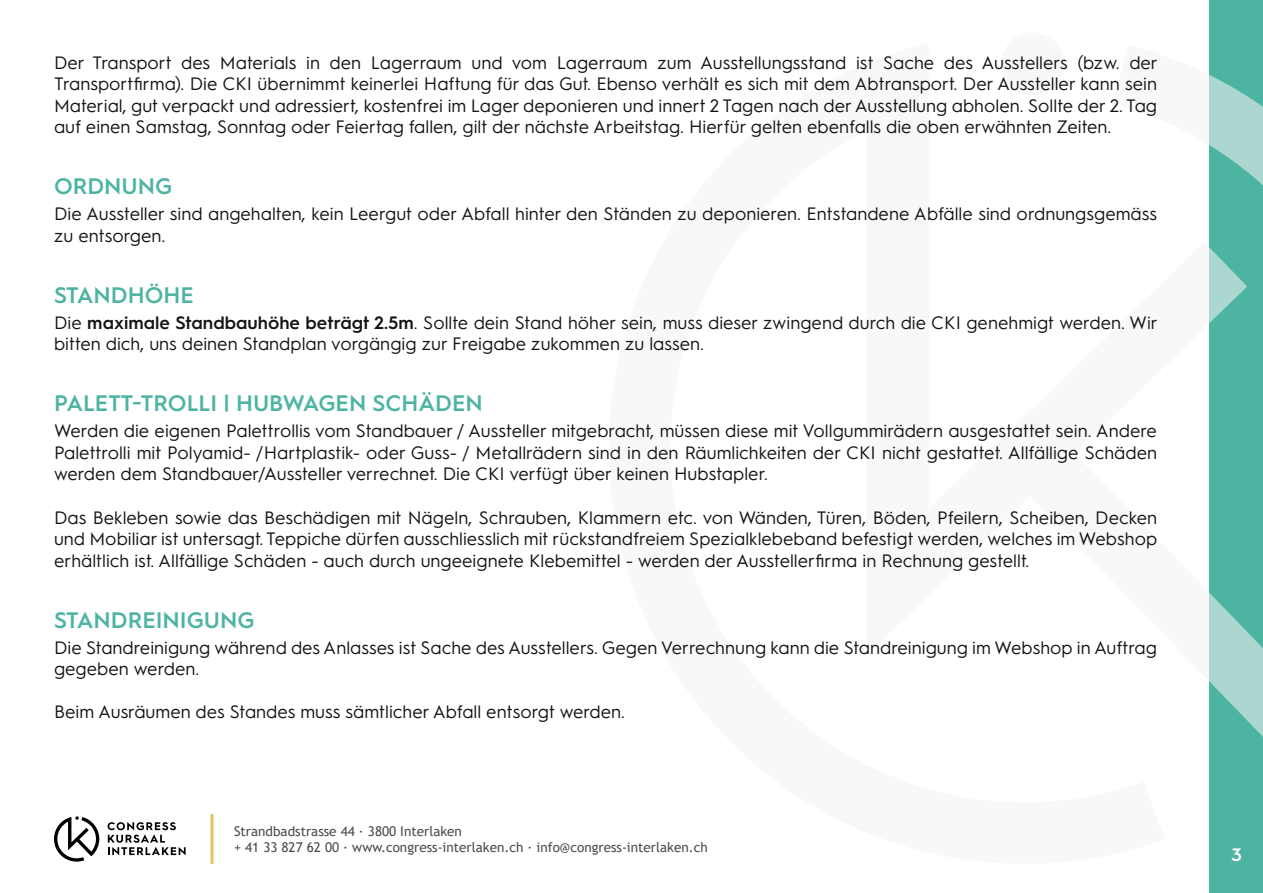
<style>
.page{position:relative;width:1263px;height:893px;background:#fff}
.page>*{position:absolute;margin:0;border:0;box-sizing:border-box;transform-origin:0 0}
.Titel{font:600 22.5px "Hurme Geometric Sans 1";color:#4eb4a2}
.FT{font:18px/21.6px "Hurme Geometric Sans 1";color:#131413;text-align:justify}
.t1{font:600 18px "Hurme Geometric Sans 1";color:#fff}
.t2{font:13.5px/16.2px "Trebuchet MS";color:#4d4d4c}
.s1{font-weight:600}
</style>
<div class="page">
<div style="left:1209px;top:0;width:54px;height:893px;background:#4eb4a2"></div>
<svg style="left:1209px;top:75px;width:54px;height:662px"></svg>
<div style="left:1001px;top:32px;width:63px;height:63px;background:#f4f3f4;border-radius:50%"></div>
<svg style="left:54px;top:816px;width:45px;height:46px"></svg>
<svg style="left:108px;top:822px;width:78px;height:33px"></svg>
<hr style="left:210px;top:814px;width:3px;height:50px;background:#ddc55f">
<p class="FT" style="left:54px;top:50px;width:1105px">Der Transport des Materials in den Lagerraum und vom Lagerraum zum Ausstellungsstand ist Sache des Ausstellers (bzw. der Transportfirma). Die CKI übernimmt keinerlei Haftung für das Gut. Ebenso verhält es sich mit dem Abtransport. Der Aussteller kann sein Material, gut verpackt und adressiert, kostenfrei im Lager deponieren und innert 2 Tagen nach der Ausstellung abholen. Sollte der 2. Tag auf einen Samstag, Sonntag oder Feiertag fallen, gilt der nächste Arbeitstag. Hierfür gelten ebenfalls die oben erwähnten Zeiten.</p>
<p class="Titel" style="left:54px;top:171px;width:120px">ORDNUNG</p>
<p class="FT" style="left:54px;top:202px;width:1104px">Die Aussteller sind angehalten, kein Leergut oder Abfall hinter den Ständen zu deponieren. Entstandene Abfälle sind ordnungsgemäss zu entsorgen.</p>
<p class="Titel" style="left:54px;top:279px;width:141px">STANDHÖHE</p>
<p class="FT" style="left:54px;top:310px;width:1105px">Die <span class="s1">maximale Standbauhöhe beträgt 2.5m</span>. Sollte dein Stand höher sein, muss dieser zwingend durch die CKI genehmigt werden. Wir bitten dich, uns deinen Standplan vorgängig zur Freigabe zukommen zu lassen.</p>
<p class="Titel" style="left:54px;top:388px;width:430px">PALETT-TROLLI | HUBWAGEN SCHÄDEN</p>
<p class="FT" style="left:54px;top:419px;width:1104px">Werden die eigenen Palettrollis vom Standbauer / Aussteller mitgebracht, müssen diese mit Vollgummirädern ausgestattet sein. Andere Palettrolli mit Polyamid- /Hartplastik- oder Guss- / Metallrädern sind in den Räumlichkeiten der CKI nicht gestattet. Allfällige Schäden werden dem Standbauer/Aussteller verrechnet. Die CKI verfügt über keinen Hubstapler.</p>
<p class="FT" style="left:54px;top:505px;width:1105px">Das Bekleben sowie das Beschädigen mit Nägeln, Schrauben, Klammern etc. von Wänden, Türen, Böden, Pfeilern, Scheiben, Decken und Mobiliar ist untersagt. Teppiche dürfen ausschliesslich mit rückstandfreiem Spezialklebeband befestigt werden, welches im Webshop erhältlich ist. Allfällige Schäden - auch durch ungeeignete Klebemittel - werden der Ausstellerfirma in Rechnung gestellt.</p>
<p class="Titel" style="left:54px;top:604px;width:202px">STANDREINIGUNG</p>
<p class="FT" style="left:54px;top:635px;width:1104px">Die Standreinigung während des Anlasses ist Sache des Ausstellers. Gegen Verrechnung kann die Standreinigung im Webshop in Auftrag gegeben werden.</p>
<p class="FT" style="left:54px;top:700px;width:573px">Beim Ausräumen des Standes muss sämtlicher Abfall entsorgt werden.</p>
<p class="t2" style="left:234px;top:823px;width:475px">Strandbadstrasse 44 ∙ 3800 Interlaken<br>+ 41 33 827 62 00 ∙ www.congress-interlaken.ch ∙ info@congress-interlaken.ch</p>
<p class="t1" style="left:1231px;top:842px;width:12px">3</p>
</div>
